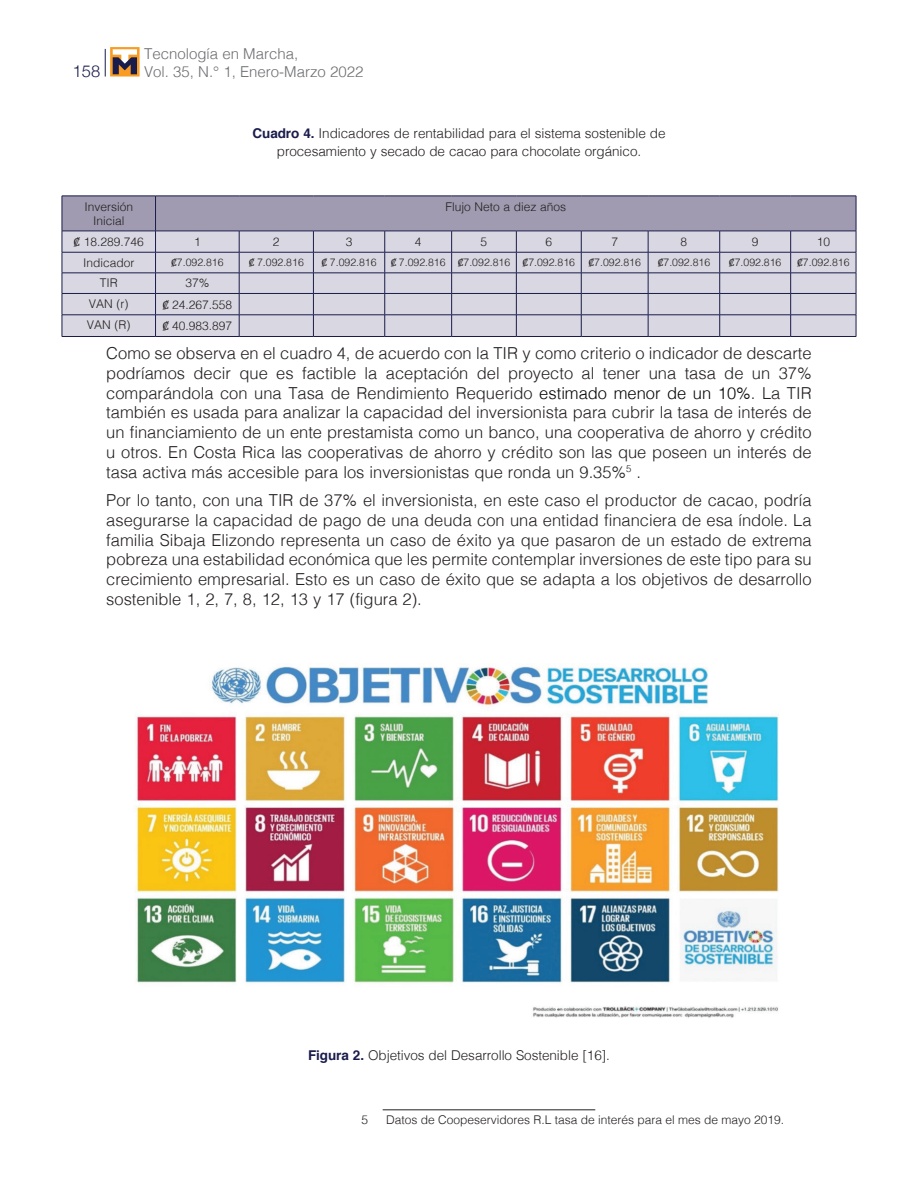
<style>
.page{position:relative;width:918px;height:1188px;background:#fff}
.page>*{position:absolute;margin:0;border:0;box-sizing:border-box;transform-origin:0 0}
.t1{font:300 16.5px/19.8px "Helvetica";color:#231f20;text-align:justify}
.t2{font:300 16.5px "Helvetica Neue";color:#1a1c4c}
.t3{font:300 15px "Helvetica";color:#6c6d70}
.t4{font:300 13.5px/18px "Helvetica";letter-spacing:-.005em;color:#231f20;text-align:center}
.t5{font:300 12px/14.4px "Helvetica";color:#231f20;text-align:center}
.t6{font:300 10.5px "Helvetica";color:#231f20}
.s1{font-weight:700;color:#1a1c4c}
.s2{font-family:"Cambria Math";font-weight:400}
.s3{color:#040503}
</style>
<div class="page">
<svg style="left:105px;top:49px;width:1px;height:28px"></svg>
<svg style="left:110px;top:47px;width:30px;height:30px"></svg>
<svg style="left:113px;top:49px;width:24px;height:25px"></svg>
<svg style="left:62px;top:196px;width:795px;height:140px;background:#c1becd"></svg>
<hr style="left:62px;top:336px;width:94px;height:1px;background:#1a1c4c">
<hr style="left:156px;top:336px;width:83px;height:1px;background:#1a1c4c">
<hr style="left:239px;top:336px;width:74px;height:1px;background:#1a1c4c">
<hr style="left:313px;top:336px;width:72px;height:1px;background:#1a1c4c">
<hr style="left:385px;top:336px;width:67px;height:1px;background:#1a1c4c">
<hr style="left:452px;top:336px;width:64px;height:1px;background:#1a1c4c">
<hr style="left:516px;top:336px;width:65px;height:1px;background:#1a1c4c">
<hr style="left:581px;top:336px;width:67px;height:1px;background:#1a1c4c">
<hr style="left:648px;top:336px;width:72px;height:1px;background:#1a1c4c">
<hr style="left:720px;top:336px;width:71px;height:1px;background:#1a1c4c">
<hr style="left:791px;top:336px;width:65px;height:1px;background:#1a1c4c">
<img style="left:135px;top:666px;width:644px;height:352px">
<hr style="left:383px;top:1110px;width:212px;height:1px;background:#231f20">
<p class="t3" style="left:144px;top:40px;width:156px">Tecnología en Marcha,</p>
<p class="t2" style="left:73px;top:57px;width:29px">158</p>
<p class="t3" style="left:144px;top:58px;width:221px">Vol. 35, N.° 1, Enero-Marzo 2022</p>
<p class="t4" style="left:252px;top:123px;width:415px"><span class="s1">Cuadro 4.</span> Indicadores de rentabilidad para el sistema sostenible de procesamiento y secado de cacao para chocolate orgánico.</p>
<p class="t5" style="left:84px;top:198px;width:50px">Inversión<br>Inicial</p>
<p class="t5" style="left:445px;top:198px;width:122px">Flujo Neto a diez años</p>
<p class="t5" style="left:74px;top:234px;width:72px"><span class="s2">₡</span> 18.289.746</p>
<p class="t5" style="left:194px;top:233px;width:8px">1</p>
<p class="t5" style="left:273px;top:233px;width:8px">2</p>
<p class="t5" style="left:346px;top:233px;width:8px">3</p>
<p class="t5" style="left:415px;top:233px;width:8px">4</p>
<p class="t5" style="left:481px;top:233px;width:8px">5</p>
<p class="t5" style="left:545px;top:233px;width:8px">6</p>
<p class="t5" style="left:611px;top:233px;width:8px">7</p>
<p class="t5" style="left:681px;top:233px;width:8px">8</p>
<p class="t5" style="left:752px;top:233px;width:8px">9</p>
<p class="t5" style="left:817px;top:233px;width:15px">10</p>
<p class="t5" style="left:83px;top:255px;width:53px">Indicador</p>
<p class="t6" style="left:171px;top:254px;width:54px"><span class="s2">₡</span>7.092.816</p>
<p class="t6" style="left:249px;top:254px;width:57px"><span class="s2">₡</span> 7.092.816</p>
<p class="t6" style="left:322px;top:254px;width:57px"><span class="s2">₡</span> 7.092.816</p>
<p class="t6" style="left:391px;top:254px;width:186px"><span class="s2">₡</span> 7.092.816 <span class="s2">₡</span>7.092.816 <span class="s2">₡</span>7.092.816</p>
<p class="t6" style="left:588px;top:254px;width:54px"><span class="s2">₡</span>7.092.816</p>
<p class="t6" style="left:658px;top:254px;width:54px"><span class="s2">₡</span>7.092.816</p>
<p class="t6" style="left:729px;top:254px;width:54px"><span class="s2">₡</span>7.092.816</p>
<p class="t6" style="left:797px;top:254px;width:54px"><span class="s2">₡</span>7.092.816</p>
<p class="t5" style="left:100px;top:275px;width:20px">TIR</p>
<p class="t5" style="left:185px;top:275px;width:26px">37%</p>
<p class="t5" style="left:89px;top:296px;width:41px">VAN (r)</p>
<p class="t5" style="left:163px;top:296px;width:71px"><span class="s2">₡</span> 24.267.558</p>
<p class="t5" style="left:87px;top:317px;width:45px">VAN (R)</p>
<p class="t5" style="left:163px;top:318px;width:71px"><span class="s2">₡</span> 40.983.897</p>
<p class="t1" style="left:106px;top:342px;width:707px">Como se observa en el cuadro 4, de acuerdo con la TIR y como criterio o indicador de descarte podríamos decir que es factible la aceptación del proyecto al tener una tasa de un 37% comparándola con una Tasa de Rendimiento Requerido <span class="s3">estimado menor de un 10%</span>. La TIR también es usada para analizar la capacidad del inversionista para cubrir la tasa de interés de un financiamiento de un ente prestamista como un banco, una cooperativa de ahorro y crédito u otros. En Costa Rica las cooperativas de ahorro y crédito son las que poseen un interés de tasa activa más accesible para los inversionistas que ronda un 9.35%<sup>5</sup> .</p>
<p class="t1" style="left:106px;top:489px;width:707px">Por lo tanto, con una TIR de 37% el inversionista, en este caso el productor de cacao, podría asegurarse la capacidad de pago de una deuda con una entidad financiera de esa índole. La familia Sibaja Elizondo representa un caso de éxito ya que pasaron de un estado de extrema pobreza una estabilidad económica que les permite contemplar inversiones de este tipo para su crecimiento empresarial. Esto es un caso de éxito que se adapta a los objetivos de desarrollo sostenible 1, 2, 7, 8, 12, 13 y 17 (figura 2).</p>
<p class="t4" style="left:308px;top:1045px;width:303px"><span class="s1">Figura 2.</span> Objetivos del Desarrollo Sostenible [16].</p>
<p class="t5" style="left:361px;top:1112px;width:8px">5</p>
<p class="t5" style="left:386px;top:1112px;width:400px">Datos de Coopeservidores R.L tasa de interés para el mes de mayo 2019.</p>
</div>
